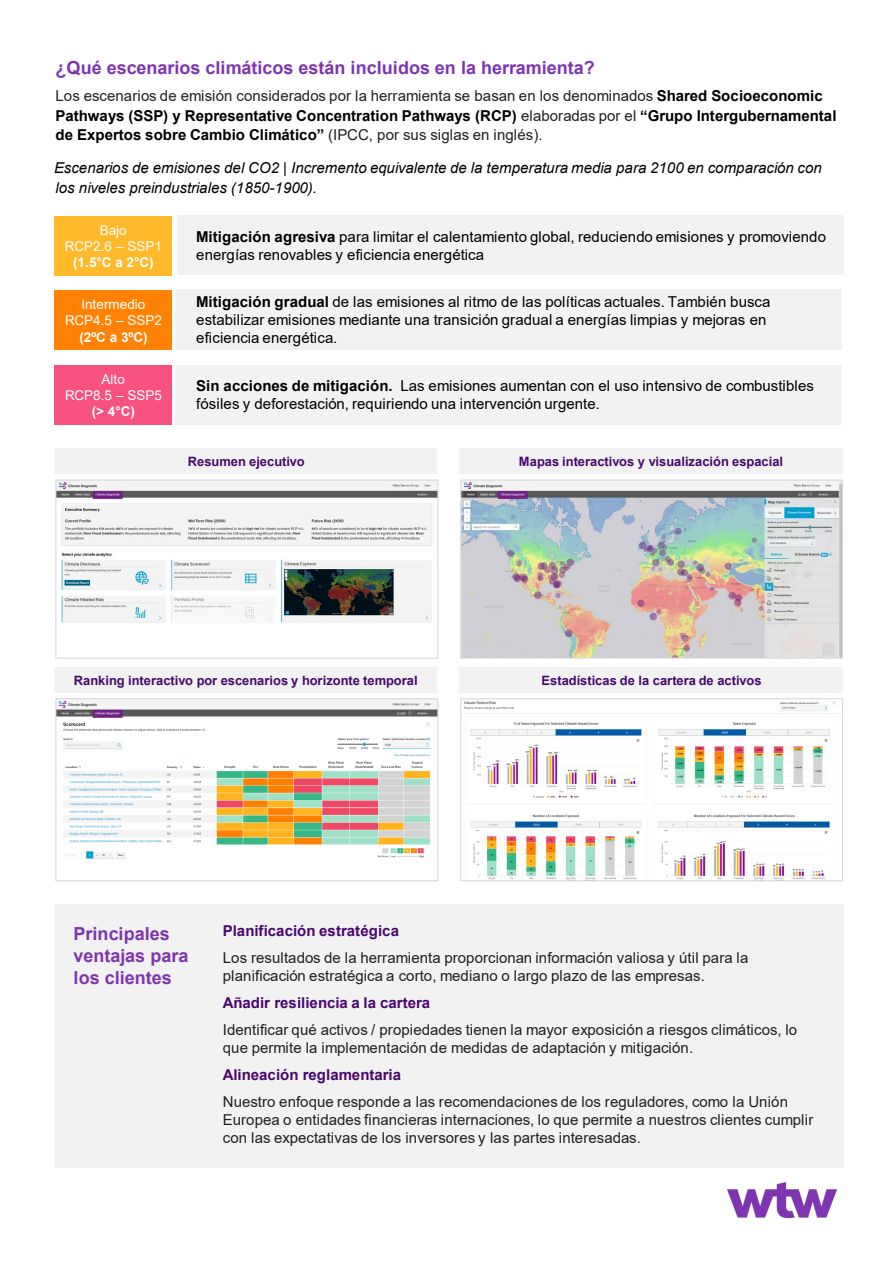
<style>
.page{position:relative;width:893px;height:1263px;background:#fff}
.page>*{position:absolute;margin:0;border:0;box-sizing:border-box;transform-origin:0 0}
.t1{font:700 18px/21.6px "Arial";color:#7e35b1}
.t2{font:15px/18px "Arial";letter-spacing:.005em;color:#231f20}
.t3{font:15px/18px "Arial";letter-spacing:.005em;color:#000}
.t4{font:700 15px/19.4px "Arial";letter-spacing:.005em;color:#000}
.t5{font:italic 15px/19.5px "Arial";letter-spacing:.005em;color:#000}
.t6{font:700 15px "Arial";letter-spacing:.005em;color:#48086f}
.t7{font:13.5px "Arial";color:#fff}
.t8{font:700 13.5px "Arial";letter-spacing:-.005em;color:#fff}
.t9{font:700 12.9px "Arial";color:#48086f}
.s1{font-weight:400;color:#231f20}
.s2{font-weight:700}
</style>
<div class="page">
<div style="left:54px;top:904px;width:789px;height:264px;background:#f2f2f2"></div>
<div style="left:177px;top:215px;width:666px;height:59px;background:#f2f2f2"></div>
<div style="left:176px;top:289px;width:666px;height:61px;background:#f2f2f2"></div>
<div style="left:176px;top:365px;width:666px;height:59px;background:#f2f2f2"></div>
<img style="left:727px;top:1182px;width:111px;height:37px">
<div style="left:55px;top:216px;width:117px;height:60px;background:#ffb92a"></div>
<div style="left:55px;top:291px;width:117px;height:59px;background:#ff8204"></div>
<div style="left:55px;top:365px;width:117px;height:59px;background:#f6517f"></div>
<div style="left:54px;top:668px;width:383px;height:25px;background:#f2f2f2"></div>
<img style="left:57px;top:481px;width:379px;height:142px">
<div style="left:55px;top:479px;width:383px;height:180px;border:1px solid #d9d9d9"></div>
<img style="left:462px;top:481px;width:379px;height:176px">
<div style="left:460px;top:479px;width:383px;height:180px;border:1px solid #d9d9d9"></div>
<img style="left:57px;top:700px;width:379px;height:159px">
<div style="left:55px;top:698px;width:383px;height:183px;border:1px solid #d9d9d9"></div>
<img style="left:462px;top:701px;width:378px;height:178px">
<div style="left:460px;top:698px;width:383px;height:183px;border:1px solid #d9d9d9"></div>
<div style="left:54px;top:448px;width:383px;height:26px;background:#f2f2f2"></div>
<div style="left:459px;top:448px;width:383px;height:26px;background:#f2f2f2"></div>
<div style="left:459px;top:668px;width:383px;height:25px;background:#f2f2f2"></div>
<p class="t1" style="left:56px;top:57px;width:540px">¿Qué escenarios climáticos están incluidos en la herramienta?</p>
<p class="t4" style="left:56px;top:87px;width:782px"><span class="s1">Los escenarios de emisión considerados por la herramienta se basan en los denominados</span> Shared Socioeconomic<br>Pathways (SSP) y Representative Concentration Pathways (RCP) <span class="s1">elaboradas por el</span> “Grupo Intergubernamental de Expertos sobre Cambio Climático” <span class="s1">(IPCC, por sus siglas en inglés).</span></p>
<p class="t5" style="left:54px;top:158px;width:769px">Escenarios de emisiones del CO2 | Incremento equivalente de la temperatura media para 2100 en comparación con los niveles preindustriales (1850-1900).</p>
<p class="t3" style="left:196px;top:227px;width:631px"><span class="s2">Mitigación agresiva</span> para limitar el calentamiento global, reduciendo emisiones y promoviendo energías renovables y eficiencia energética</p>
<p class="t7" style="left:100px;top:221px;width:29px">Bajo</p>
<p class="t7" style="left:65px;top:237px;width:98px">RCP2.6 – SSP1</p>
<p class="t8" style="left:73px;top:253px;width:82px">(1.5°C a 2°C)</p>
<p class="t7" style="left:81px;top:295px;width:65px">Intermedio</p>
<p class="t7" style="left:65px;top:311px;width:98px">RCP4.5 – SSP2</p>
<p class="t8" style="left:79px;top:327px;width:70px">(2ºC a 3ºC)</p>
<p class="t7" style="left:102px;top:370px;width:25px">Alto</p>
<p class="t7" style="left:65px;top:386px;width:98px">RCP8.5 – SSP5</p>
<p class="t8" style="left:92px;top:402px;width:45px">(&gt; 4°C)</p>
<p class="t3" style="left:196px;top:292px;width:575px"><span class="s2">Mitigación gradual</span> de las emisiones al ritmo de las políticas actuales. También busca estabilizar emisiones mediante una transición gradual a energías limpias y mejoras en eficiencia energética.</p>
<p class="t3" style="left:196px;top:377px;width:619px"><span class="s2">Sin acciones de mitigación.</span> Las emisiones aumentan con el uso intensivo de combustibles fósiles y deforestación, requiriendo una intervención urgente.</p>
<p class="t9" style="left:188px;top:452px;width:118px">Resumen ejecutivo</p>
<p class="t9" style="left:518px;top:452px;width:266px">Mapas interactivos y visualización espacial</p>
<p class="t9" style="left:74px;top:671px;width:345px">Ranking interactivo por escenarios y horizonte temporal</p>
<p class="t9" style="left:541px;top:671px;width:221px">Estadísticas de la cartera de activos</p>
<p class="t1" style="left:74px;top:923px;width:116px">Principales ventajas para los clientes</p>
<p class="t6" style="left:223px;top:920px;width:178px">Planificación estratégica</p>
<p class="t2" style="left:223px;top:948px;width:527px">Los resultados de la herramienta proporcionan información valiosa y útil para la planificación estratégica a corto, mediano o largo plazo de las empresas.</p>
<p class="t6" style="left:223px;top:992px;width:209px">Añadir resiliencia a la cartera</p>
<p class="t2" style="left:223px;top:1020px;width:576px">Identificar qué activos / propiedades tienen la mayor exposición a riesgos climáticos, lo que permite la implementación de medidas de adaptación y mitigación.</p>
<p class="t6" style="left:223px;top:1064px;width:180px">Alineación reglamentaria</p>
<p class="t2" style="left:223px;top:1092px;width:592px">Nuestro enfoque responde a las recomendaciones de los reguladores, como la Unión<br>Europea o entidades financieras internaciones, lo que permite a nuestros clientes cumplir con las expectativas de los inversores y las partes interesadas.</p>
</div>
